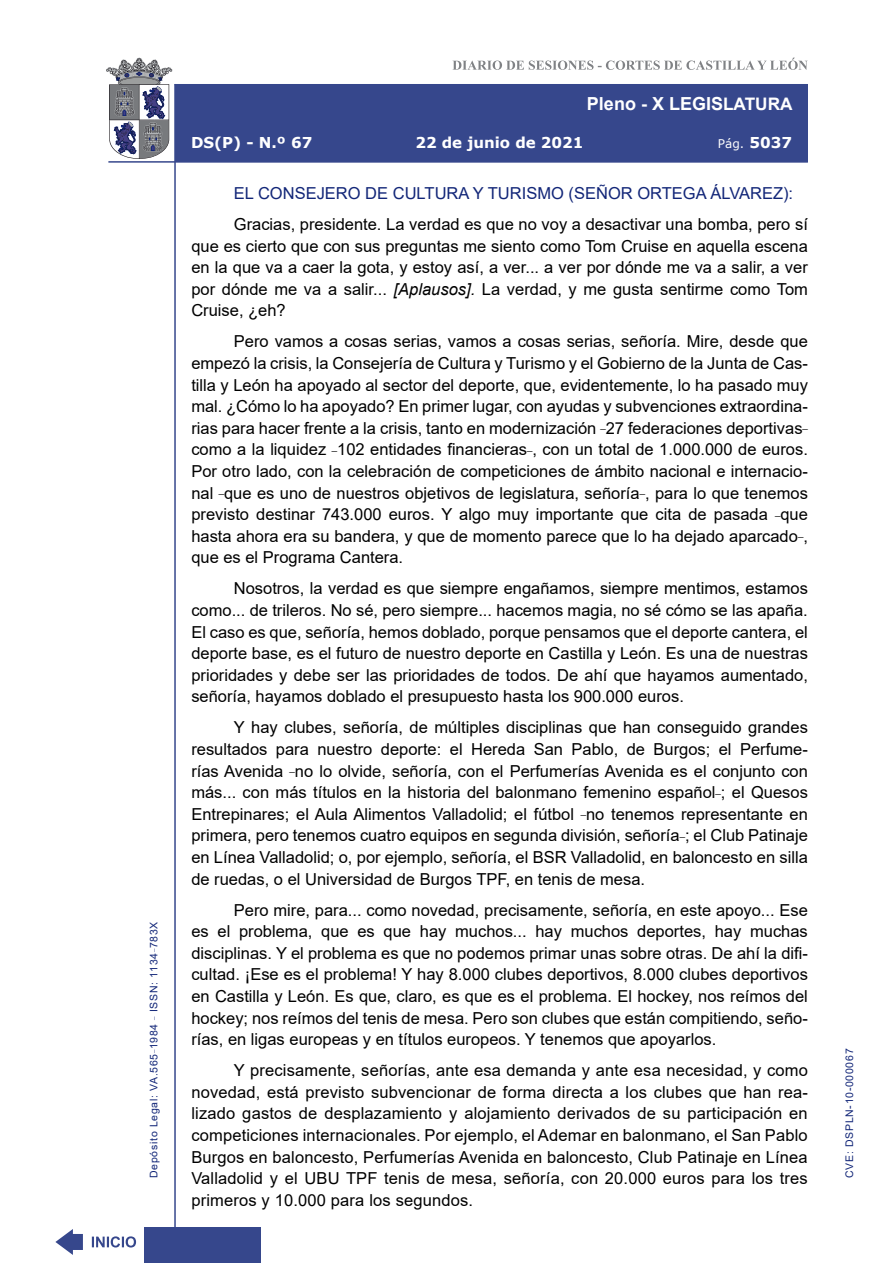
<style>
.page{position:relative;width:893px;height:1263px;background:#fff}
.page>*{position:absolute;margin:0;border:0;box-sizing:border-box;transform-origin:0 0}
.t1{font:700 18px "Arial";color:#fff}
.t2{font:16.5px/21.6px "Arial";color:#000;text-align:justify}
.Orador{font:16.5px "Arial";color:#122678}
.t3{font:700 15px "Verdana";color:#fff}
.t4{font:12px "Verdana";color:#fff}
.t5{font:10.5px "Arial";letter-spacing:.065em;color:#122678}
.s1{font-size:17.25px}
.s2{font-weight:700;font-size:15px}
.s3{font-style:italic}
</style>
<div class="page">
<svg style="left:452px;top:58px;width:356px;height:12px"></svg>
<hr style="left:174px;top:84px;width:2px;height:1179px;background:#36478c">
<div style="left:144px;top:1227px;width:117px;height:36px;background:#36478c"></div>
<div style="left:175px;top:84px;width:633px;height:78px;background:#36478c"></div>
<hr style="left:108px;top:161px;width:700px;height:2px;background:#36478c">
<svg style="left:92px;top:1236px;width:44px;height:11px"></svg>
<svg style="left:55px;top:1229px;width:28px;height:26px"></svg>
<svg style="left:106px;top:58px;width:66px;height:101px"></svg>
<p class="t5" style="left:146px;top:1178px;width:258px;rotate:-90deg">Depósito Legal: VA.565<sup>_</sup>1984 <sup>_</sup> ISSN: 1134<sup>_</sup>783X</p>
<p class="t1" style="left:587px;top:91px;width:207px">Pleno - X LEGIS<span class="s1">LATURA</span></p>
<p class="t3" style="left:191px;top:132px;width:123px">DS(P) - N.º 67</p>
<p class="t3" style="left:415px;top:132px;width:170px">22 de junio de 2021</p>
<p class="t4" style="left:718px;top:135px;width:76px">Pág. <span class="s2">5037</span></p>
<p class="Orador" style="left:234px;top:182px;width:561px">EL CONSEJERO DE CULTURA Y TURISMO (SEÑOR ORTEGA ÁLVAREZ):</p>
<p class="t2" style="left:191px;top:213px;width:618px;text-indent:43px">Gracias, presidente. La verdad es que no voy a desactivar una bomba, pero sí que es cierto que con sus preguntas me siento como Tom Cruise en aquella escena en la que va a caer la gota, y estoy así, a ver... a ver por dónde me va a salir, a ver por dónde me va a salir... <span class="s3">[Aplausos].</span> La verdad, y me gusta sentirme como Tom Cruise, ¿eh?</p>
<p class="t2" style="left:191px;top:331px;width:618px;text-indent:43px">Pero vamos a cosas serias, vamos a cosas serias, señoría. Mire, desde que empezó la crisis, la Consejería de Cultura y Turismo y el Gobierno de la Junta de Cas&shy;tilla y León ha apoyado al sector del deporte, que, evidentemente, lo ha pasado muy mal. ¿Cómo lo ha apoyado? En primer lugar, con ayudas y subvenciones extraordina&shy;rias para hacer frente a la crisis, tanto en modernización <sup>_</sup>27 federaciones deportivas<sup>_ </sup>como a la liquidez <sup>_</sup>102 entidades financieras<sup>_</sup>, con un total de 1.000.000 de euros.<br>Por otro lado, con la celebración de competiciones de ámbito nacional e internacio&shy;nal <sup>_</sup>que es uno de nuestros objetivos de legislatura, señoría<sup>_</sup>, para lo que tenemos previsto destinar 743.000 euros. Y algo muy importante que cita de pasada <sup>_</sup>que hasta ahora era su bandera, y que de momento parece que lo ha dejado aparcado<sup>_</sup>, que es el Programa Cantera.</p>
<p class="t2" style="left:191px;top:578px;width:618px;text-indent:43px">Nosotros, la verdad es que siempre engañamos, siempre mentimos, estamos como... de trileros. No sé, pero siempre... hacemos magia, no sé cómo se las apaña.<br>El caso es que, señoría, hemos doblado, porque pensamos que el deporte cantera, el deporte base, es el futuro de nuestro deporte en Castilla y León. Es una de nuestras prioridades y debe ser las prioridades de todos. De ahí que hayamos aumentado, señoría, hayamos doblado el presupuesto hasta los 900.000 euros.</p>
<p class="t2" style="left:191px;top:717px;width:618px;text-indent:43px">Y hay clubes, señoría, de múltiples disciplinas que han conseguido grandes resultados para nuestro deporte: el Hereda San Pablo, de Burgos; el Perfume&shy;rías Avenida <sup>_</sup>no lo olvide, señoría, con el Perfumerías Avenida es el conjunto con más... con más títulos en la historia del balonmano femenino español<sup>_</sup>; el Quesos Entrepinares; el Aula Alimentos Valladolid; el fútbol <sup>_</sup>no tenemos representante en primera, pero tenemos cuatro equipos en segunda división, señoría<sup>_</sup>; el Club Patinaje en Línea Valladolid; o, por ejemplo, señoría, el BSR Valladolid, en baloncesto en silla de ruedas, o el Universidad de Burgos TPF, en tenis de mesa.</p>
<p class="t2" style="left:191px;top:899px;width:618px;text-indent:43px">Pero mire, para... como novedad, precisamente, señoría, en este apoyo... Ese es el problema, que es que hay muchos... hay muchos deportes, hay muchas disciplinas. Y el problema es que no podemos primar unas sobre otras. De ahí la difi&shy;cultad. ¡Ese es el problema! Y hay 8.000 clubes deportivos, 8.000 clubes deportivos en Castilla y León. Es que, claro, es que es el problema. El hockey, nos reímos del hockey; nos reímos del tenis de mesa. Pero son clubes que están compitiendo, seño&shy;rías, en ligas europeas y en títulos europeos. Y tenemos que apoyarlos.</p>
<p class="t2" style="left:191px;top:1059px;width:618px;text-indent:43px">Y precisamente, señorías, ante esa demanda y ante esa necesidad, y como novedad, está previsto subvencionar de forma directa a los clubes que han rea&shy;lizado gastos de desplazamiento y alojamiento derivados de su participación en competiciones internacionales. Por ejemplo, el Ademar en balonmano, el San Pablo Burgos en baloncesto, Perfumerías Avenida en baloncesto, Club Patinaje en Línea Valladolid y el UBU TPF tenis de mesa, señoría, con 20.000 euros para los tres primeros y 10.000 para los segundos.</p>
<p class="t5" style="left:842px;top:1178px;width:131px;rotate:-90deg">CVE: DSPLN-10-000067</p>
</div>
